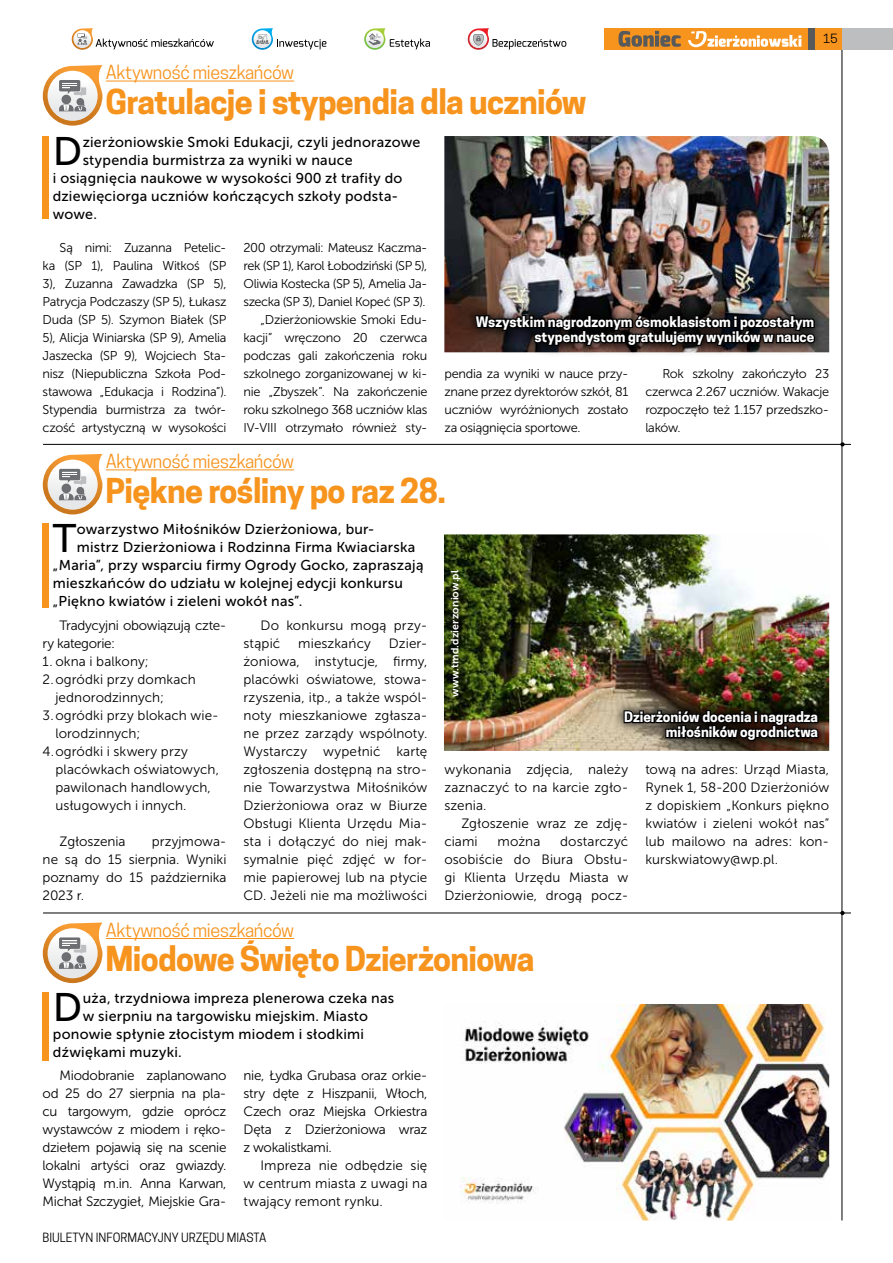
<style>
.page{position:relative;width:893px;height:1263px;background:#fff}
.page>*{position:absolute;margin:0;border:0;box-sizing:border-box;transform-origin:0 0}
.t1{font:39.75px "Museo Sans 500";color:#000}
.t2{font:700 32.25px "Cooper Hewitt";letter-spacing:-.02em;color:#f7941e}
.t3{font:18px "Cooper Hewitt";letter-spacing:-.02em;color:#f7941e}
.t4{font:14.25px "Museo Sans 500";letter-spacing:.015em;color:#000}
.t5{font:700 13.65px/15.1px "Cooper Hewitt";color:#fff;text-align:right}
.t6{font:13.5px/18px "Museo Sans 300";letter-spacing:.005em;color:#000;text-align:justify}
.t7{font:13.5px/18px "Museo Sans 300";letter-spacing:-.02em;color:#000}
.t8{font:12.75px/18px "Museo Sans 300";letter-spacing:-.02em;color:#000;text-align:justify}
.t9{font:12px "Cooper Hewitt";color:#000}
.t10{font:10.5px "Museo Sans 700";letter-spacing:.015em;color:#fff}
</style>
<div class="page">
<hr style="left:842px;top:39px;width:1px;height:1181px;background:#000">
<div style="left:808px;top:28px;width:85px;height:21px;background:#bcbec0"></div>
<div style="left:808px;top:28px;width:34px;height:21px;background:#f7941e"></div>
<div style="left:808px;top:28px;width:6px;height:21px;background:#58595b"></div>
<div style="left:604px;top:28px;width:204px;height:21px;background:#f7941e"></div>
<svg style="left:618px;top:31px;width:63px;height:16px"></svg>
<svg style="left:688px;top:31px;width:113px;height:16px"></svg>
<svg style="left:72px;top:28px;width:142px;height:22px"></svg>
<svg style="left:364px;top:28px;width:66px;height:22px"></svg>
<svg style="left:252px;top:28px;width:74px;height:22px"></svg>
<svg style="left:468px;top:28px;width:98px;height:22px"></svg>
<div style="left:42px;top:136px;width:7px;height:83px;background:#f7941e"></div>
<div style="left:42px;top:524px;width:7px;height:84px;background:#f7941e"></div>
<div style="left:42px;top:992px;width:7px;height:69px;background:#f7941e"></div>
<svg style="left:43px;top:65px;width:60px;height:61px"></svg>
<svg style="left:43px;top:454px;width:60px;height:60px"></svg>
<svg style="left:43px;top:922px;width:60px;height:61px"></svg>
<hr style="left:106px;top:81px;width:188px;height:1px;background:#f7941e">
<hr style="left:106px;top:470px;width:188px;height:1px;background:#f7941e">
<hr style="left:106px;top:938px;width:188px;height:1px;background:#f7941e">
<hr style="left:43px;top:444px;width:808px;height:1px;background:#000">
<svg style="left:840px;top:442px;width:5px;height:4px"></svg>
<hr style="left:43px;top:913px;width:808px;height:1px;background:#000">
<svg style="left:840px;top:911px;width:5px;height:4px"></svg>
<img style="left:444px;top:534px;width:385px;height:217px">
<img style="left:460px;top:1004px;width:369px;height:216px">
<img style="left:444px;top:136px;width:385px;height:216px">
<div style="left:462px;top:301px;width:367px;height:59px;background:#000;opacity:.5"></div>
<div style="left:467px;top:307px;width:356px;height:47px;background:#000;opacity:.75"></div>
<svg style="left:473px;top:307px;width:343px;height:47px;background:#2b2524"></svg>
<div style="left:609px;top:696px;width:223px;height:58px;background:#000;opacity:.5"></div>
<div style="left:615px;top:702px;width:212px;height:47px;background:#000;opacity:.75"></div>
<svg style="left:622px;top:708px;width:198px;height:41px;background:#312a21"></svg>
<h3 class="t3" style="left:106px;top:62px;width:190px">Aktywność mieszkańców</h3>
<h2 class="t2" style="left:106px;top:83px;width:483px">Gratulacje i stypendia dla uczniów</h2>
<h1 class="t1" style="left:53px;top:129px;width:31px">D</h1>
<p class="t4" style="left:83px;top:134px;width:339px">zierżoniowskie Smoki Edukacji, czyli jednorazowe</p>
<p class="t4" style="left:83px;top:152px;width:271px">stypendia burmistrza za wyniki w nauce</p>
<p class="t4" style="left:53px;top:170px;width:351px">i osiągnięcia naukowe w wysokości 900 zł trafiły do</p>
<p class="t4" style="left:53px;top:188px;width:347px">dziewięciorga uczniów kończących szkoły podsta-</p>
<p class="t4" style="left:53px;top:206px;width:46px">wowe.</p>
<p class="t9" style="left:823px;top:31px;width:16px">15</p>
<p class="t8" style="left:43px;top:239px;width:185px;text-indent:17px">Są nimi: Zuzanna Petelic&shy;ka (SP 1), Paulina Witkoś (SP 3), Zuzanna Zawadzka (SP 5), Patrycja Podczaszy (SP 5), Łukasz Duda (SP 5). Szymon Białek (SP 5), Alicja Winiarska (SP 9), Amelia Jaszecka (SP 9), Wojciech Sta&shy;nisz (Niepubliczna Szkoła Pod&shy;stawowa „Edukacja i Rodzina”).<br>Stypendia burmistrza za twór&shy;czość artystyczną w wysokości</p>
<p class="t8" style="left:244px;top:239px;width:185px;text-align:right">200 otrzymali: Mateusz Kaczma&shy;rek (SP 1), Karol Łobodziński (SP 5),<br>Oliwia Kostecka (SP 5), Amelia Ja&shy;szecka (SP 3), Daniel Kopeć (SP 3). „Dzierżoniowskie Smoki Edu&shy;kacji” wręczono 20 czerwca podczas gali zakończenia roku szkolnego zorganizowanej w ki&shy;nie „Zbyszek”. Na zakończenie roku szkolnego 368 uczniów klas<br>IV-VIII otrzymało również sty-</p>
<h3 class="t3" style="left:106px;top:451px;width:190px">Aktywność mieszkańców</h3>
<p class="t5" style="left:476px;top:314px;width:340px">Wszystkim nagrodzonym ósmoklasistom i pozostałym stypendystom gratulujemy wyników w nauce</p>
<p class="t8" style="left:444px;top:365px;width:185px">pendia za wyniki w nauce przy&shy;znane przez dyrektorów szkół, 81 uczniów wyróżnionych zostało za osiągnięcia sportowe.</p>
<p class="t8" style="left:645px;top:365px;width:185px;text-indent:17px">Rok szkolny zakończyło 23 czerwca 2.267 uczniów. Wakacje rozpoczęło też 1.157 przedszko&shy;laków.</p>
<h2 class="t2" style="left:106px;top:471px;width:342px">Piękne rośliny po raz 28.</h2>
<h1 class="t1" style="left:53px;top:517px;width:25px">T</h1>
<p class="t4" style="left:77px;top:522px;width:299px">owarzystwo Miłośników Dzierżoniowa, bur-</p>
<p class="t4" style="left:77px;top:540px;width:340px">mistrz Dzierżoniowa i Rodzinna Firma Kwiaciarska</p>
<p class="t4" style="left:53px;top:558px;width:372px">„Maria”, przy wsparciu firmy Ogrody Gocko, zapraszają</p>
<p class="t4" style="left:53px;top:576px;width:352px">mieszkańców do udziału w kolejnej edycji konkursu</p>
<p class="t4" style="left:53px;top:594px;width:251px">„Piękno kwiatów i zieleni wokół nas”.</p>
<p class="t7" style="left:43px;top:616px;width:185px;text-indent:17px">Tradycyjni obowiązują czte&shy;ry kategorie:</p>
<p class="t6" style="left:43px;top:652px;width:108px">1. okna i balkony;</p>
<p class="t6" style="left:43px;top:670px;width:155px">2.ogródki przy domkach</p>
<p class="t6" style="left:55px;top:688px;width:110px">jednorodzinnych;</p>
<p class="t6" style="left:43px;top:706px;width:178px">3.ogródki przy blokach wie-</p>
<p class="t6" style="left:55px;top:724px;width:86px">lorodzinnych;</p>
<p class="t6" style="left:43px;top:742px;width:147px">4.ogródki i skwery przy</p>
<p class="t6" style="left:55px;top:760px;width:165px">placówkach oświatowych,</p>
<p class="t6" style="left:55px;top:778px;width:157px">pawilonach handlowych,</p>
<p class="t6" style="left:55px;top:796px;width:133px">usługowych i innych.</p>
<p class="t6" style="left:60px;top:832px;width:67px">Zgłoszenia</p>
<p class="t6" style="left:43px;top:832px;width:185px;text-indent:109px">przyjmowa&shy;ne są do 15 sierpnia. Wyniki poznamy do 15 października 2023 r.</p>
<p class="t6" style="left:244px;top:616px;width:185px;text-indent:17px">Do konkursu mogą przy&shy;stąpić</p>
<p class="t6" style="left:244px;top:634px;width:185px;text-indent:145px">Dzier&shy;żoniowa, instytucje, firmy, placówki oświatowe, stowa&shy;rzyszenia, itp., a także wspól&shy;noty mieszkaniowe zgłasza&shy;ne przez zarządy wspólnoty.<br>Wystarczy wypełnić kartę zgłoszenia dostępną na stro&shy;nie Towarzystwa Miłośników Dzierżoniowa oraz w Biurze Obsługi Klienta Urzędu Mia&shy;sta i dołączyć do niej mak&shy;symalnie pięć zdjęć w for&shy;mie papierowej lub na płycie CD. Jeżeli nie ma możliwości</p>
<p class="t6" style="left:298px;top:634px;width:74px">mieszkańcy</p>
<p class="t10" style="left:449px;top:697px;width:129px;rotate:-90deg">www.tmd.dzierzoniow.pl</p>
<p class="t5" style="left:624px;top:709px;width:195px">Dzierżoniów docenia i nagradza miłośników ogrodnictwa</p>
<p class="t6" style="left:444px;top:760px;width:185px">wykonania zdjęcia, należy zaznaczyć to na karcie zgło&shy;szenia.</p>
<p class="t6" style="left:444px;top:814px;width:185px;text-indent:17px">Zgłoszenie wraz ze zdję&shy;ciami</p>
<p class="t6" style="left:444px;top:832px;width:185px;text-indent:116px">dostarczyć osobiście do Biura Obsłu&shy;gi Klienta Urzędu Miasta w Dzierżoniowie, drogą pocz-</p>
<p class="t6" style="left:498px;top:832px;width:44px">można</p>
<p class="t6" style="left:645px;top:760px;width:185px">tową na adres: Urząd Miasta, Rynek 1, 58-200 Dzierżoniów z dopiskiem „Konkurs piękno kwiatów i zieleni wokół nas” lub mailowo na adres: kon&shy;kurskwiatowy@wp.pl.</p>
<h3 class="t3" style="left:106px;top:919px;width:190px">Aktywność mieszkańców</h3>
<h2 class="t2" style="left:106px;top:940px;width:430px">Miodowe Święto Dzierżoniowa</h2>
<h1 class="t1" style="left:53px;top:985px;width:31px">D</h1>
<p class="t4" style="left:83px;top:990px;width:313px">uża, trzydniowa impreza plenerowa czeka nas</p>
<p class="t4" style="left:83px;top:1008px;width:287px">w sierpniu na targowisku miejskim. Miasto</p>
<p class="t4" style="left:53px;top:1026px;width:313px">ponowie spłynie złocistym miodem i słodkimi</p>
<p class="t4" style="left:53px;top:1044px;width:130px">dźwiękami muzyki.</p>
<p class="t6" style="left:43px;top:1066px;width:185px;text-indent:17px">Miodobranie zaplanowano od 25 do 27 sierpnia na pla&shy;cu targowym, gdzie oprócz wystawców z miodem i ręko&shy;dziełem pojawią się na scenie lokalni artyści oraz gwiazdy.<br>Wystąpią m.in. Anna Karwan, Michał Szczygieł, Miejskie Gra-</p>
<p class="t6" style="left:244px;top:1066px;width:185px">nie, Łydka Grubasa oraz orkie&shy;stry dęte z Hiszpanii, Włoch, Czech oraz Miejska Orkiestra Dęta z Dzierżoniowa wraz z wokalistkami.</p>
<p class="t6" style="left:244px;top:1156px;width:185px;text-indent:17px">Impreza nie odbędzie się w centrum miasta z uwagi na twający remont rynku.</p>
<p class="t9" style="left:43px;top:1230px;width:225px">BIULETYN INFORMACYJNY URZĘDU MIASTA</p>
</div>
